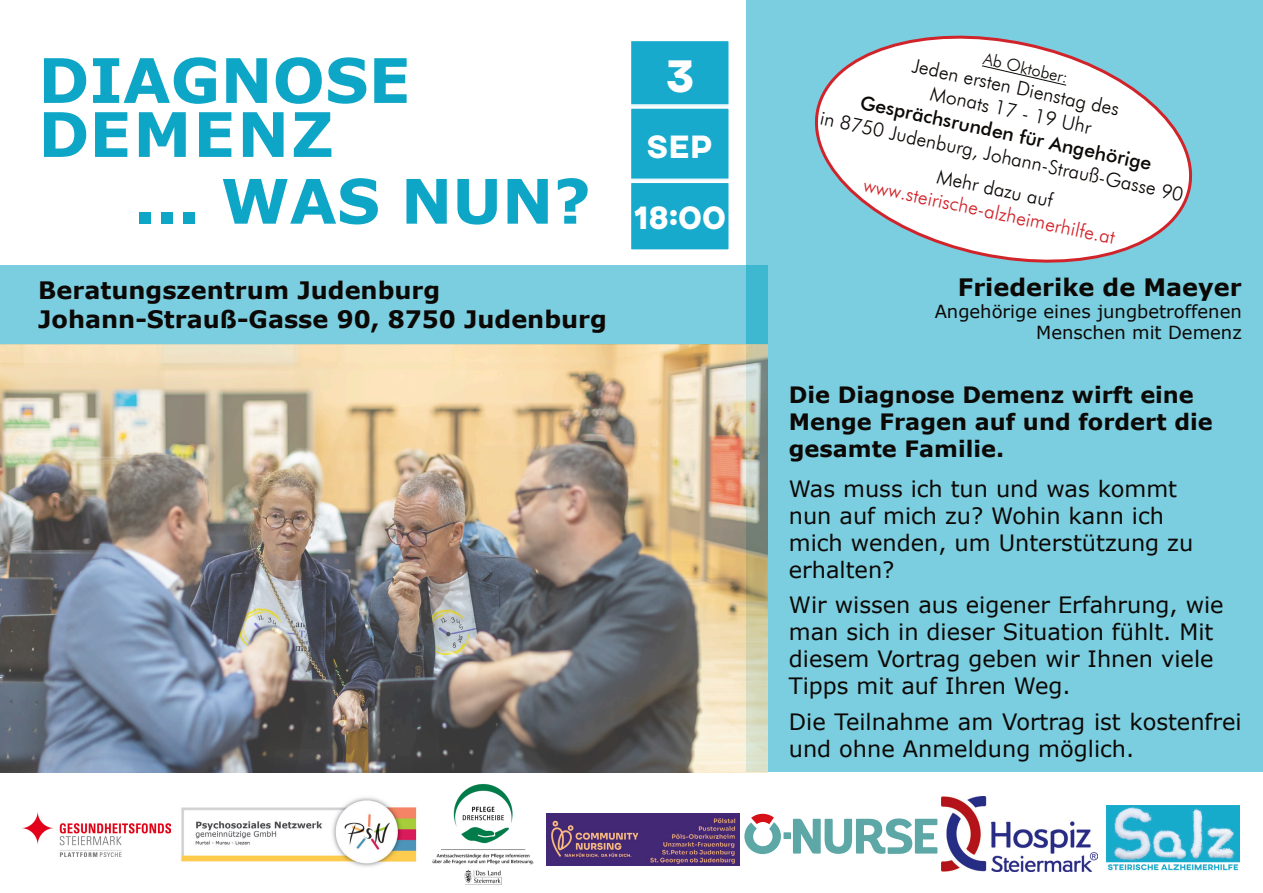
<style>
.page{position:relative;width:1263px;height:893px;background:#fff}
.page>*{position:absolute;margin:0;border:0;box-sizing:border-box;transform-origin:0 0}
.Absatzformat_2{font:700 61.5px/54px "Verdana";color:#0ea6c6}
.t1{font:800 46.5px "AXIS";color:#fff}
.t2{font:800 33px/71.6px "AXIS";color:#fff;text-align:center}
.Fliesstext{font:700 24px/28.8px "Verdana";color:#0c0806}
.Fliesstext-2{font:22.5px/27px "Verdana";color:#0c0806}
.Fliesstext-3{font:700 22.5px/27px "Verdana";color:#0c0806}
.Fliesstext-4{font:300 19.5px/23.4px "Futura BT";color:#0c0806;text-align:center}
.Fliesstext-5{font:300 19.5px/23.4px "Futura BT";color:#d1232a;text-align:center}
.Fliesstext-6{font:18px "Verdana";color:#0c0806}
.Fliesstext-7{font:300 16.5px "Futura BT";color:#0c0806}
.s1{font-weight:500}
.s2{color:#0c0806}
</style>
<div class="page">
<div style="left:0;top:265px;width:767px;height:79px;background:#7acedf"></div>
<div style="left:746px;top:0;width:517px;height:788px;background:#7acedf"></div>
<div style="left:0;top:773px;width:1263px;height:120px;background:#fff"></div>
<img style="left:1106px;top:805px;width:133px;height:66px">
<div style="left:629px;top:39px;width:102px;height:70px;background:#17aacc"></div>
<div style="left:627px;top:37px;width:106px;height:74px;border:4px solid #fff"></div>
<div style="left:629px;top:106px;width:102px;height:77px;background:#17aacc"></div>
<div style="left:627px;top:104px;width:106px;height:81px;border:4px solid #fff"></div>
<div style="left:629px;top:181px;width:102px;height:71px;background:#17aacc"></div>
<div style="left:627px;top:179px;width:106px;height:75px;border:4px solid #fff"></div>
<img style="left:22px;top:812px;width:149px;height:44px">
<svg style="left:815px;top:35px;width:378px;height:228px"></svg>
<img style="left:181px;top:797px;width:236px;height:70px">
<img style="left:942px;top:797px;width:155px;height:74px">
<svg style="left:744px;top:813px;width:193px;height:41px"></svg>
<svg style="left:981px;top:65px;width:86px;height:21px;background:#f3f3f3"></svg>
<img style="left:425px;top:772px;width:117px;height:113px">
<img style="left:0;top:344px;width:767px;height:428px">
<img style="left:546px;top:813px;width:194px;height:52px">
<p class="Absatzformat_2" style="left:38px;top:54px;width:374px">DIAGNOSE<br>DEMENZ</p>
<p class="Absatzformat_2" style="left:134px;top:175px;width:458px">... WAS NUN?</p>
<h2 class="t1" style="left:665px;top:46px;width:31px">3</h2>
<h3 class="t2" style="left:634px;top:112px;width:94px">Sep<br>18:00</h3>
<p class="Fliesstext-7" style="left:986px;top:49px;width:88px;rotate:13deg">Ab Oktober:</p>
<p class="Fliesstext-4" style="left:837px;top:37px;width:372px;rotate:12deg">Jeden ersten Dienstag des<br>Monats 17 - 19 Uhr<br><span class="s1">Gesprächsrunden für Angehörige<br></span>in 8750 Judenburg, Johann-Strauß-Gasse 90</p>
<p class="Fliesstext-5" style="left:871px;top:150px;width:258px;rotate:12deg"><span class="s2">Mehr dazu auf </span>www.steirische-alzheimerhilfe.at</p>
<p class="Fliesstext" style="left:38px;top:276px;width:570px">Beratungszentrum Judenburg<br>Johann-Strauß-Gasse 90, 8750 Judenburg</p>
<p class="Fliesstext" style="left:958px;top:273px;width:285px">Friederike de Maeyer</p>
<p class="Fliesstext-6" style="left:935px;top:300px;width:309px">Angehörige eines jungbetroffenen</p>
<p class="Fliesstext-6" style="left:1036px;top:321px;width:207px">Menschen mit Demenz</p>
<p class="Fliesstext-3" style="left:789px;top:382px;width:425px">Die Diagnose Demenz wirft eine<br>Menge Fragen auf und fordert die gesamte Familie.</p>
<p class="Fliesstext-2" style="left:789px;top:476px;width:406px">Was muss ich tun und was kommt nun auf mich zu? Wohin kann ich mich wenden, um Unterstützung zu erhalten?</p>
<p class="Fliesstext-2" style="left:789px;top:592px;width:436px">Wir wissen aus eigener Erfahrung, wie man sich in dieser Situation fühlt. Mit diesem Vortrag geben wir Ihnen viele Tipps mit auf Ihren Weg.</p>
<p class="Fliesstext-2" style="left:789px;top:709px;width:454px">Die Teilnahme am Vortrag ist kostenfrei und ohne Anmeldung möglich.</p>
</div>
